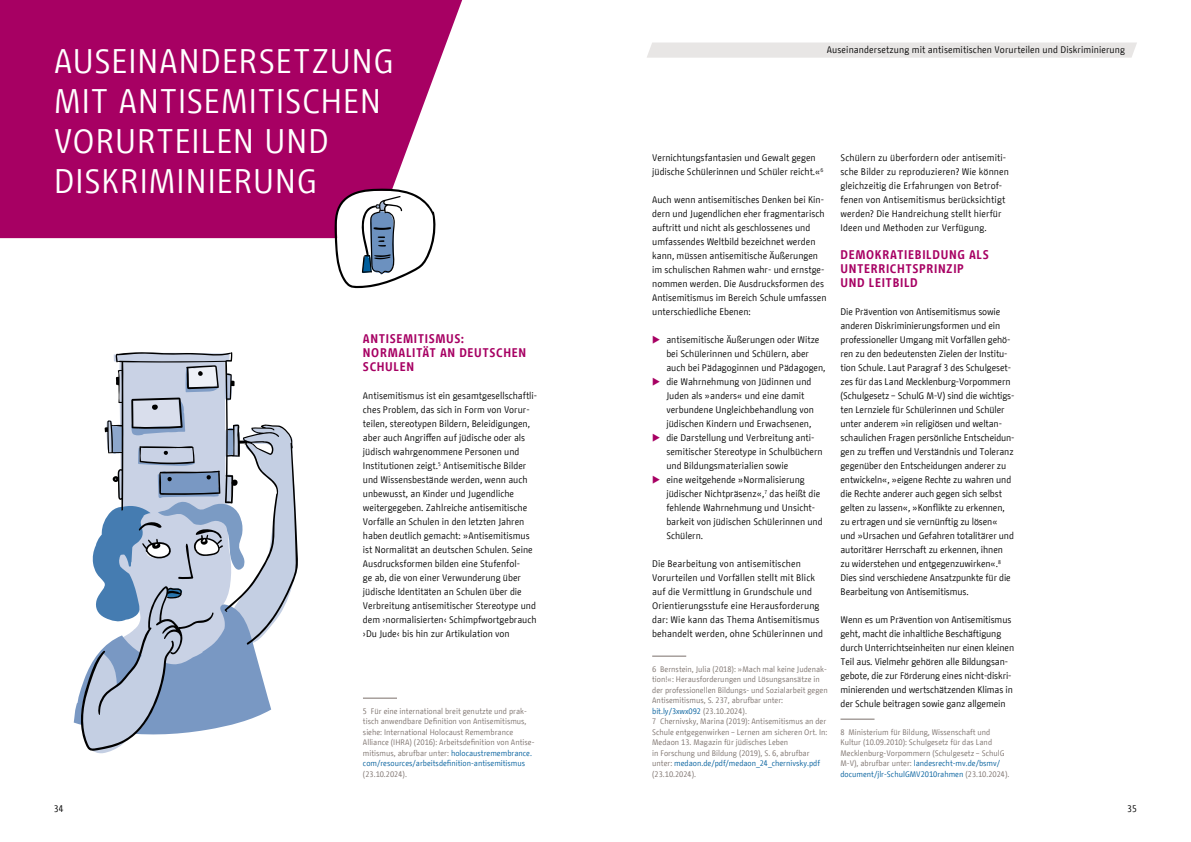
<style>
.page{position:relative;width:1191px;height:842px;background:#fff}
.page>*{position:absolute;margin:0;border:0;box-sizing:border-box;transform-origin:0 0}
.Kapiteleinstieg_H1_negativ_skalieren{font:34px/40px "BMF Change";letter-spacing:.01em;color:#fff}
.Fliesstext_9_5_14_pt{font:700 12.5px/14px "BMF Change";letter-spacing:.05em;color:#a70063}
.Zwischenüberschrift_H3_12_5_14_pt{font:700 12.5px/14px "BMF Change";letter-spacing:.045em;color:#a70063}
.Fliesstext_9_5_14_pt-2{font:9.5px/14px "BMF Change";color:#000}
.Fussnote_8_10_5_pt{font:8px/10.5px "BMF Change";color:#7b706b}
.s1{color:#005e9c}
</style>
<div class="page">
<hr style="left:363px;top:698px;width:34px;height:1px;background:#7b706b">
<svg style="left:0;top:0;width:462px;height:238px;background:#ad126e"></svg>
<svg style="left:334px;top:189px;width:103px;height:99px"></svg>
<svg style="left:74px;top:352px;width:224px;height:401px"></svg>
<hr style="left:652px;top:656px;width:34px;height:1px;background:#7b706b">
<hr style="left:840px;top:719px;width:34px;height:1px;background:#7b706b">
<div style="left:647px;top:43px;width:490px;height:15px;background:#e8e6e5"></div>
<p class="Kapiteleinstieg_H1_negativ_skalieren" style="left:54px;top:41px;width:342px">AUSEINANDERSETZUNG<br>MIT ANTISEMITISCHEN<br>VORURTEILEN UND<br>DISKRIMINIERUNG</p>
<p class="Zwischenüberschrift_H3_12_5_14_pt" style="left:363px;top:331px;width:165px">ANTISEMITISMUS:<br>NORMALITÄT AN DEUTSCHEN<br>SCHULEN</p>
<p class="Fliesstext_9_5_14_pt-2" style="left:363px;top:388px;width:176px">Antisemitismus ist ein gesamtgesellschaftli&shy;ches Problem, das sich in Form von Vorur&shy;teilen, stereotypen Bildern, Beleidigungen, aber auch Angriffen auf jüdische oder als jüdisch wahrgenommene Personen und Institutionen zeigt.<sup>5</sup> Antisemitische Bilder und Wissensbestände werden, wenn auch unbewusst, an Kinder und Jugendliche weitergegeben. Zahlreiche antisemitische Vorfälle an Schulen in den letzten Jahren haben deutlich gemacht: »Antisemitismus ist Normalität an deutschen Schulen. Seine Ausdrucksformen bilden eine Stufenfol-<br>ge ab, die von einer Verwunderung über jüdische Identitäten an Schulen über die Verbreitung antisemitischer Stereotype und dem ›normalisierten‹ Schimpfwortgebrauch ›Du Jude‹ bis hin zur Artikulation von</p>
<p class="Fussnote_8_10_5_pt" style="left:363px;top:706px;width:173px">5 Für eine international breit genutzte und prak&shy;tisch anwendbare Definition von Antisemitismus, siehe: International Holocaust Remembrance Alliance (IHRA) (2016): Arbeitsdefinition von Antise&shy;mitismus, abrufbar unter: <span class="s1">holocaustremembrance. com/resources/arbeitsdefinition-antisemitismus </span>(23.10.2024).</p>
<p class="Fliesstext_9_5_14_pt-2" style="left:827px;top:43px;width:300px">Auseinandersetzung mit antisemitischen Vorurteilen und Diskriminierung</p>
<p class="Fliesstext_9_5_14_pt-2" style="left:652px;top:150px;width:173px">Vernichtungsfantasien und Gewalt gegen jüdische Schülerinnen und Schüler reicht.«<sup>6</sup></p>
<p class="Fliesstext_9_5_14_pt-2" style="left:652px;top:192px;width:176px">Auch wenn antisemitisches Denken bei Kin&shy;dern und Jugendlichen eher fragmentarisch auftritt und nicht als geschlossenes und umfassendes Weltbild bezeichnet werden kann, müssen antisemitische Äußerungen im schulischen Rahmen wahr- und ernstge&shy;nommen werden. Die Ausdrucksformen des Antisemitismus im Bereich Schule umfassen unterschiedliche Ebenen:</p>
<p class="Fliesstext_9_5_14_pt-2" style="left:666px;top:332px;width:161px">antisemitische Äußerungen oder Witze bei Schülerinnen und Schülern, aber auch bei Pädagoginnen und Pädagogen,</p>
<p class="Fliesstext_9_5_14_pt-2" style="left:666px;top:374px;width:149px">die Wahrnehmung von Jüdinnen und Juden als »anders« und eine damit verbundene Ungleichbehandlung von jüdischen Kindern und Erwachsenen,</p>
<p class="Fliesstext_9_5_14_pt-2" style="left:666px;top:430px;width:158px">die Darstellung und Verbreitung anti&shy;semitischer Stereotype in Schulbüchern und Bildungsmaterialien sowie</p>
<p class="Fliesstext_9_5_14_pt-2" style="left:666px;top:472px;width:158px">eine weitgehende »Normalisierung jüdischer Nichtpräsenz«,<sup>7</sup> das heißt die fehlende Wahrnehmung und Unsicht&shy;barkeit von jüdischen Schülerinnen und<br>Schülern.</p>
<p class="Fliesstext_9_5_14_pt-2" style="left:652px;top:556px;width:172px">Die Bearbeitung von antisemitischen Vorurteilen und Vorfällen stellt mit Blick auf die Vermittlung in Grundschule und Orientierungsstufe eine Herausforderung dar: Wie kann das Thema Antisemitismus behandelt werden, ohne Schülerinnen und</p>
<p class="Fussnote_8_10_5_pt" style="left:652px;top:664px;width:177px">6 Bernstein, Julia (2018): »Mach mal keine Judenak&shy;tion!«: Herausforderungen und Lösungsansätze in der professionellen Bildungs- und Sozialarbeit gegen Antisemitismus, S. 237, abrufbar unter: <span class="s1">bit.ly/3xwx092</span> (23.10.2024).</p>
<p class="Fussnote_8_10_5_pt" style="left:652px;top:716px;width:177px">7 Chernivsky, Marina (2019): Antisemitismus an der<br>Schule entgegenwirken – Lernen am sicheren Ort. In:<br>Medaon 13. Magazin für jüdisches Leben</p>
<p class="Fussnote_8_10_5_pt" style="left:652px;top:748px;width:169px">in Forschung und Bildung (2019), S. 6, abrufbar unter: <span class="s1">medaon.de/pdf/medaon_24_chernivsky.pdf </span>(23.10.2024).</p>
<p class="Fliesstext_9_5_14_pt-2" style="left:840px;top:150px;width:170px">Schülern zu überfordern oder antisemiti&shy;sche Bilder zu reproduzieren? Wie können gleichzeitig die Erfahrungen von Betrof&shy;fenen von Antisemitismus berücksichtigt werden? Die Handreichung stellt hierfür Ideen und Methoden zur Verfügung.</p>
<p class="Fliesstext_9_5_14_pt" style="left:840px;top:247px;width:150px">DEMOKRATIEBILDUNG ALS<br>UNTERRICHTSPRINZIP<br>UND LEITBILD</p>
<p class="Fliesstext_9_5_14_pt-2" style="left:840px;top:304px;width:171px">Die Prävention von Antisemitismus sowie anderen Diskriminierungsformen und ein professioneller Umgang mit Vorfällen gehö&shy;ren zu den bedeutensten Zielen der Institu-</p>
<p class="Fliesstext_9_5_14_pt-2" style="left:840px;top:360px;width:176px">tion Schule. Laut Paragraf 3 des Schulgeset&shy;zes für das Land Mecklenburg-Vorpommern (Schulgesetz – SchulG M-V) sind die wichtigs&shy;ten Lernziele für Schülerinnen und Schüler unter anderem »in religiösen und weltan&shy;schaulichen Fragen persönliche Entscheidun&shy;gen zu treffen und Verständnis und Toleranz gegenüber den Entscheidungen anderer zu entwickeln«, »eigene Rechte zu wahren und die Rechte anderer auch gegen sich selbst gelten zu lassen«, »Konflikte zu erkennen, zu ertragen und sie vernünftig zu lösen« und »Ursachen und Gefahren totalitärer und autoritärer Herrschaft zu erkennen, ihnen zu widerstehen und entgegenzuwirken«.<sup>8<br></sup>Dies sind verschiedene Ansatzpunkte für die Bearbeitung von Antisemitismus.</p>
<p class="Fliesstext_9_5_14_pt-2" style="left:840px;top:612px;width:175px">Wenn es um Prävention von Antisemitismus geht, macht die inhaltliche Beschäftigung durch Unterrichtseinheiten nur einen kleinen Teil aus. Vielmehr gehören alle Bildungsan&shy;gebote, die zur Förderung eines nicht-diskri&shy;minierenden und wertschätzenden Klimas in der Schule beitragen sowie ganz allgemein</p>
<p class="Fussnote_8_10_5_pt" style="left:840px;top:727px;width:170px">8 Ministerium für Bildung, Wissenschaft und Kultur (10.09.2010): Schulgesetz für das Land Mecklenburg-Vorpommern (Schulgesetz – SchulG M-V), abrufbar unter: <span class="s1">landesrecht-mv.de/bsmv/ document/jlr-SchulGMV2010rahmen</span> (23.10.2024).</p>
<p class="Fliesstext_9_5_14_pt-2" style="left:54px;top:801px;width:11px">34</p>
<p class="Fliesstext_9_5_14_pt-2" style="left:1127px;top:801px;width:11px">35</p>
</div>
